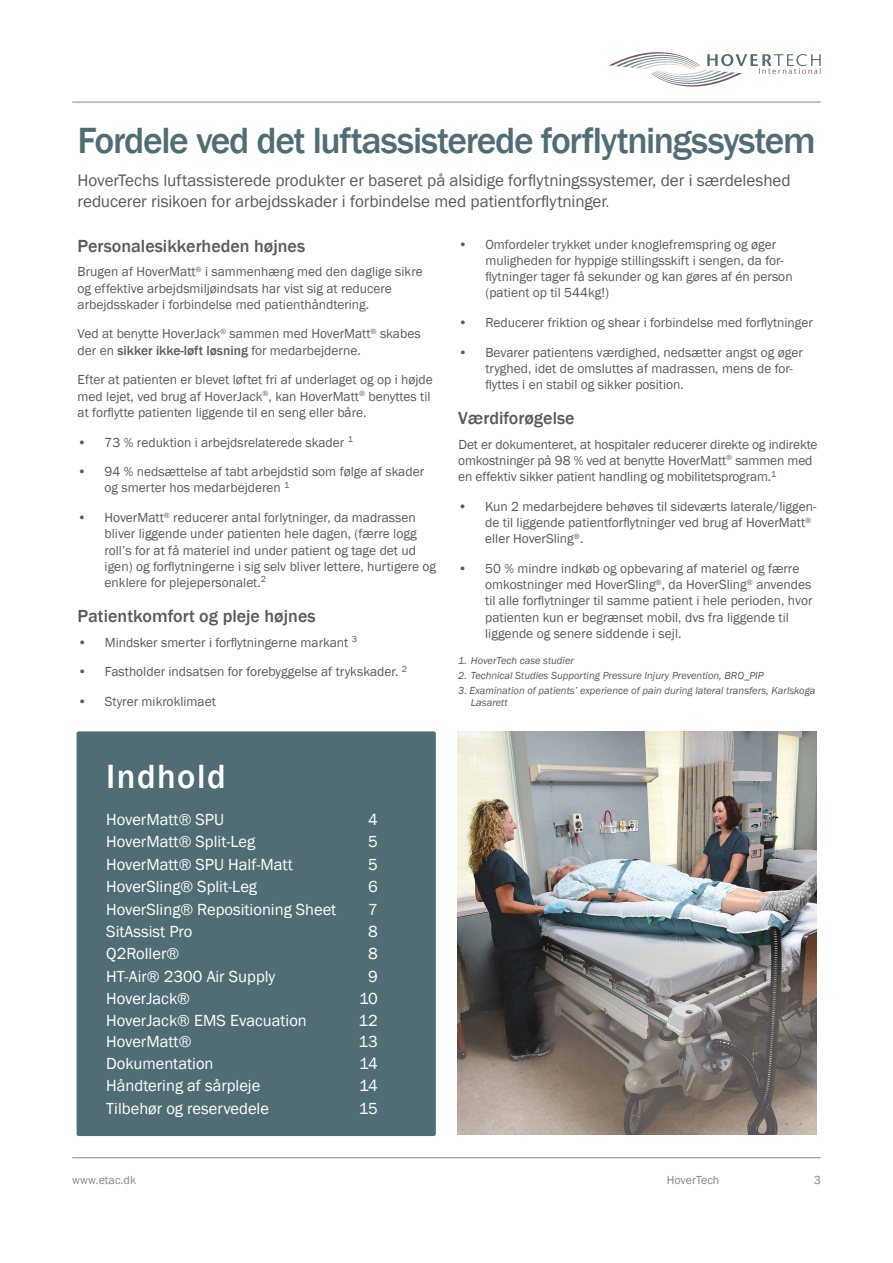
<style>
.page{position:relative;width:893px;height:1263px;background:#fff}
.page>*{position:absolute;margin:0;border:0;box-sizing:border-box;transform-origin:0 0}
.t1{font:500 37.5px "Franklin Gothic";letter-spacing:-.035em;color:#506d76}
.t2{font:500 34.5px "Franklin Gothic";letter-spacing:.045em;color:#fff}
.t3{font:500 18px "Franklin Gothic";color:#58595b}
.t4{font:17.1px/20.5px "Franklin Gothic";letter-spacing:-.005em;color:#58595b}
.t5{font:16.5px "Franklin Gothic";color:#fff}
.t6{font:13.5px/16.2px "Franklin Gothic";color:#58595b}
.t7{font:12px "Franklin Gothic";color:#84888c}
.t8{font:italic 10.5px/12px "Franklin Gothic";color:#58595b}
.s1{font-size:13.5px}
.s2{font-weight:500}
</style>
<div class="page">
<hr style="left:72px;top:102px;width:749px;height:1px;background:#84888c">
<svg style="left:608px;top:52px;width:213px;height:35px"></svg>
<hr style="left:72px;top:1157px;width:749px;height:1px;background:#84888c">
<div style="left:77px;top:731px;width:359px;height:405px;background:#506d76;border-radius:2px"></div>
<img style="left:457px;top:731px;width:359px;height:404px">
<h1 class="t1" style="left:78px;top:117px;width:739px">Fordele ved det luftassisterede forflytningssystem</h1>
<p class="t4" style="left:78px;top:171px;width:715px">HoverTechs luftassisterede produkter er baseret på alsidige forflytningssystemer, der i særdeleshed reducerer risikoen for arbejdsskader i forbindelse med patientforflytninger<span class="s1">.</span></p>
<h3 class="t3" style="left:78px;top:235px;width:229px">Personalesikkerheden højnes</h3>
<p class="t6" style="left:78px;top:264px;width:347px">Brugen af HoverMatt<sup>®</sup> i sammenhæng med den daglige sikre og effektive arbejdsmiljøindsats har vist sig at reducere arbejdsskader i forbindelse med patienthåndtering.</p>
<p class="t6" style="left:78px;top:326px;width:345px">Ved at benytte HoverJack<sup>®</sup> sammen med HoverMatt<sup>®</sup> skabes der en <span class="s2">sikker ikke-løft løsning</span> for medarbejderne.</p>
<p class="t6" style="left:78px;top:372px;width:357px">Efter at patienten er blevet løftet fri af underlaget og op i højde med lejet, ved brug af HoverJack<sup>®</sup>, kan HoverMatt<sup>®</sup> benyttes til at forflytte patienten liggende til en seng eller båre.</p>
<p class="t6" style="left:78px;top:434px;width:277px">• 73 % reduktion i arbejdsrelaterede skader <sup>1</sup></p>
<p class="t6" style="left:105px;top:464px;width:321px;text-indent:-27px">• 94 % nedsættelse af tabt arbejdstid som følge af skader og smerter hos medarbejderen <sup>1</sup></p>
<p class="t6" style="left:105px;top:510px;width:333px;text-indent:-27px">• HoverMatt<sup>®</sup> reducerer antal forlytninger, da madrassen bliver liggende under patienten hele dagen, (færre logg roll’s for at få materiel ind under patient og tage det ud igen) og forflytningerne i sig selv bliver lettere, hurtigere og enklere for plejepersonalet.<sup>2</sup></p>
<h3 class="t3" style="left:78px;top:605px;width:239px">Patientkomfort og pleje højnes</h3>
<p class="t6" style="left:78px;top:634px;width:281px">• Mindsker smerter i forflytningerne markant <sup>3</sup></p>
<p class="t6" style="left:78px;top:664px;width:331px">• Fastholder indsatsen for forebyggelse af trykskader. <sup>2</sup></p>
<p class="t6" style="left:78px;top:694px;width:140px">• Styrer mikroklimaet</p>
<p class="t6" style="left:485px;top:236px;width:309px;text-indent:-27px">• Omfordeler trykket under knoglefremspring og øger muligheden for hyppige stillingsskift i sengen, da for&shy;flytninger tager få sekunder og kan gøres af én person (patient op til 544kg!)</p>
<p class="t6" style="left:458px;top:314px;width:356px">• Reducerer friktion og shear i forbindelse med forflytninger</p>
<p class="t6" style="left:485px;top:344px;width:319px;text-indent:-27px">• Bevarer patientens værdighed, nedsætter angst og øger tryghed, idet de omsluttes af madrassen, mens de for&shy;flyttes i en stabil og sikker position.</p>
<h3 class="t3" style="left:458px;top:407px;width:118px">Værdiforøgelse</h3>
<p class="t6" style="left:458px;top:436px;width:361px">Det er dokumenteret, at hospitaler reducerer direkte og indirekte omkostninger på 98 % ved at benytte HoverMatt<sup>®</sup> sammen med en effektiv sikker patient handling og mobilitetsprogram.<sup>1</sup></p>
<p class="t6" style="left:485px;top:498px;width:333px;text-indent:-27px">• Kun 2 medarbejdere behøves til sideværts laterale/liggen&shy;de til liggende patientforflytninger ved brug af HoverMatt<sup>® </sup>eller HoverSling<sup>®</sup>.</p>
<p class="t6" style="left:485px;top:561px;width:329px;text-indent:-27px">• 50 % mindre indkøb og opbevaring af materiel og færre omkostninger med HoverSling<sup>®</sup>, da HoverSling<sup>®</sup> anvendes til alle forflytninger til samme patient i hele perioden, hvor patienten kun er begrænset mobil, dvs fra liggende til liggende og senere siddende i sejl.</p>
<p class="t8" style="left:458px;top:654px;width:117px">1. HoverTech case studier</p>
<p class="t8" style="left:458px;top:669px;width:307px">2. Technical Studies Supporting Pressure Injury Prevention, BRO_PIP</p>
<p class="t8" style="left:471px;top:684px;width:346px;text-indent:-13px">3. Examination of patients’ experience of pain during lateral transfers, Karlskoga<br>Lasarett</p>
<h2 class="t2" style="left:106px;top:755px;width:121px">Indhold</h2>
<p class="t5" style="left:106px;top:809px;width:119px">HoverMatt® SPU</p>
<p class="t5" style="left:368px;top:809px;width:11px">4</p>
<p class="t5" style="left:106px;top:832px;width:151px">HoverMatt® Split-Leg</p>
<p class="t5" style="left:368px;top:832px;width:11px">5</p>
<p class="t5" style="left:106px;top:854px;width:188px">HoverMatt® SPU Half-Matt</p>
<p class="t5" style="left:368px;top:854px;width:11px">5</p>
<p class="t5" style="left:106px;top:876px;width:152px">HoverSling® Split-Leg</p>
<p class="t5" style="left:368px;top:876px;width:11px">6</p>
<p class="t5" style="left:106px;top:899px;width:232px">HoverSling® Repositioning Sheet</p>
<p class="t5" style="left:368px;top:899px;width:11px">7</p>
<p class="t5" style="left:106px;top:921px;width:87px">SitAssist Pro</p>
<p class="t5" style="left:368px;top:921px;width:11px">8</p>
<p class="t5" style="left:106px;top:943px;width:74px">Q2Roller®</p>
<p class="t5" style="left:368px;top:943px;width:11px">8</p>
<p class="t5" style="left:106px;top:966px;width:171px">HT-Air® 2300 Air Supply</p>
<p class="t5" style="left:368px;top:966px;width:11px">9</p>
<p class="t5" style="left:106px;top:988px;width:85px">HoverJack®</p>
<p class="t5" style="left:359px;top:988px;width:20px">10</p>
<p class="t5" style="left:106px;top:1011px;width:202px">HoverJack® EMS Evacuation</p>
<p class="t5" style="left:358px;top:1011px;width:21px">12</p>
<p class="t5" style="left:106px;top:1031px;width:87px">HoverMatt®</p>
<p class="t5" style="left:359px;top:1031px;width:21px">13</p>
<p class="t5" style="left:106px;top:1053px;width:109px">Dokumentation</p>
<p class="t5" style="left:359px;top:1053px;width:20px">14</p>
<p class="t5" style="left:106px;top:1076px;width:156px">Håndtering af sårpleje</p>
<p class="t5" style="left:359px;top:1076px;width:20px">14</p>
<p class="t5" style="left:106px;top:1098px;width:164px">Tilbehør og reservedele</p>
<p class="t5" style="left:359px;top:1098px;width:21px">15</p>
<p class="t7" style="left:72px;top:1173px;width:65px">www.etac.dk</p>
<p class="t7" style="left:667px;top:1173px;width:54px">HoverTech</p>
<p class="t7" style="left:814px;top:1173px;width:9px">3</p>
</div>
